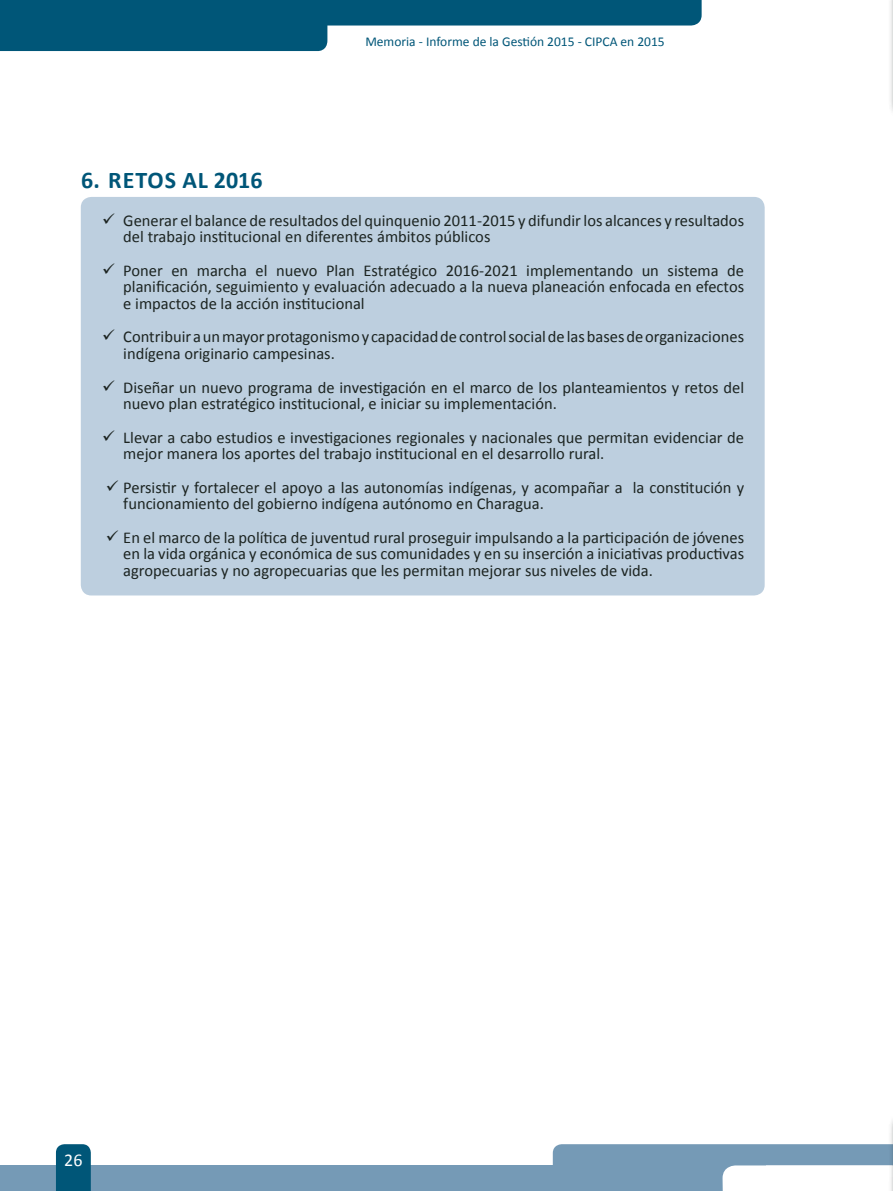
<style>
.page{position:relative;width:893px;height:1191px;background:#fff}
.page>*{position:absolute;margin:0;border:0;box-sizing:border-box;transform-origin:0 0}
.t1{font:700 24px "Calibri";letter-spacing:.025em;color:#005678}
.t2{font:18px "Calibri";color:#fff}
.t3{font:16.5px/16.5px "Calibri";color:#1c2421}
.t4{font:13.5px "Calibri";color:#005678}
</style>
<div class="page">
<div style="left:0;top:1165px;width:765px;height:26px;background:#759ab6"></div>
<div style="left:56px;top:1144px;width:35px;height:47px;background:#005678"></div>
<svg style="left:0;top:0;width:702px;height:51px"></svg>
<div style="left:81px;top:197px;width:684px;height:398px;background:#bdcfdf;border-radius:11px"></div>
<div style="left:888px;top:0;width:5px;height:117px;background:#f4f4f4"></div>
<hr style="left:892px;top:0;width:1px;height:106px;background:#005678">
<div style="left:888px;top:1114px;width:5px;height:77px;background:#f8f8f8"></div>
<svg style="left:553px;top:1144px;width:340px;height:47px"></svg>
<p class="t4" style="left:365px;top:33px;width:301px">Memoria - Informe de la Gestión 2015 - CIPCA en 2015</p>
<h1 class="t1" style="left:81px;top:165px;width:183px">6. RETOS AL 2016</h1>
<p class="t3" style="left:123px;top:212px;width:622px;text-indent:-21px">✓ Generar el balance de resultados del quinquenio 2011-2015 y difundir los alcances y resultados del trabajo institucional en diferentes ámbitos públicos</p>
<p class="t3" style="left:123px;top:262px;width:622px;text-align:justify;text-indent:-21px">✓ Poner en marcha el nuevo Plan Estratégico 2016-2021 implementando un sistema de planificación, seguimiento y evaluación adecuado a la nueva planeación enfocada en efectos e impactos de la acción institucional</p>
<p class="t3" style="left:123px;top:329px;width:622px;text-indent:-21px">✓ Contribuir a un mayor protagonismo y capacidad de control social de las bases de organizaciones indígena originario campesinas.</p>
<p class="t3" style="left:123px;top:379px;width:622px;text-indent:-21px">✓ Diseñar un nuevo programa de investigación en el marco de los planteamientos y retos del nuevo plan estratégico institucional, e iniciar su implementación.</p>
<p class="t3" style="left:123px;top:429px;width:622px;text-indent:-21px">✓ Llevar a cabo estudios e investigaciones regionales y nacionales que permitan evidenciar de mejor manera los aportes del trabajo institucional en el desarrollo rural.</p>
<p class="t3" style="left:123px;top:479px;width:622px;text-indent:-18px">✓ Persistir y fortalecer el apoyo a las autonomías indígenas, y acompañar a la constitución y funcionamiento del gobierno indígena autónomo en Charagua.</p>
<p class="t3" style="left:123px;top:529px;width:622px;text-align:justify;text-indent:-18px">✓ En el marco de la política de juventud rural proseguir impulsando a la participación de jóvenes en la vida orgánica y económica de sus comunidades y en su inserción a iniciativas productivas agropecuarias y no agropecuarias que les permitan mejorar sus niveles de vida.</p>
<p class="t2" style="left:64px;top:1148px;width:20px">26</p>
</div>
